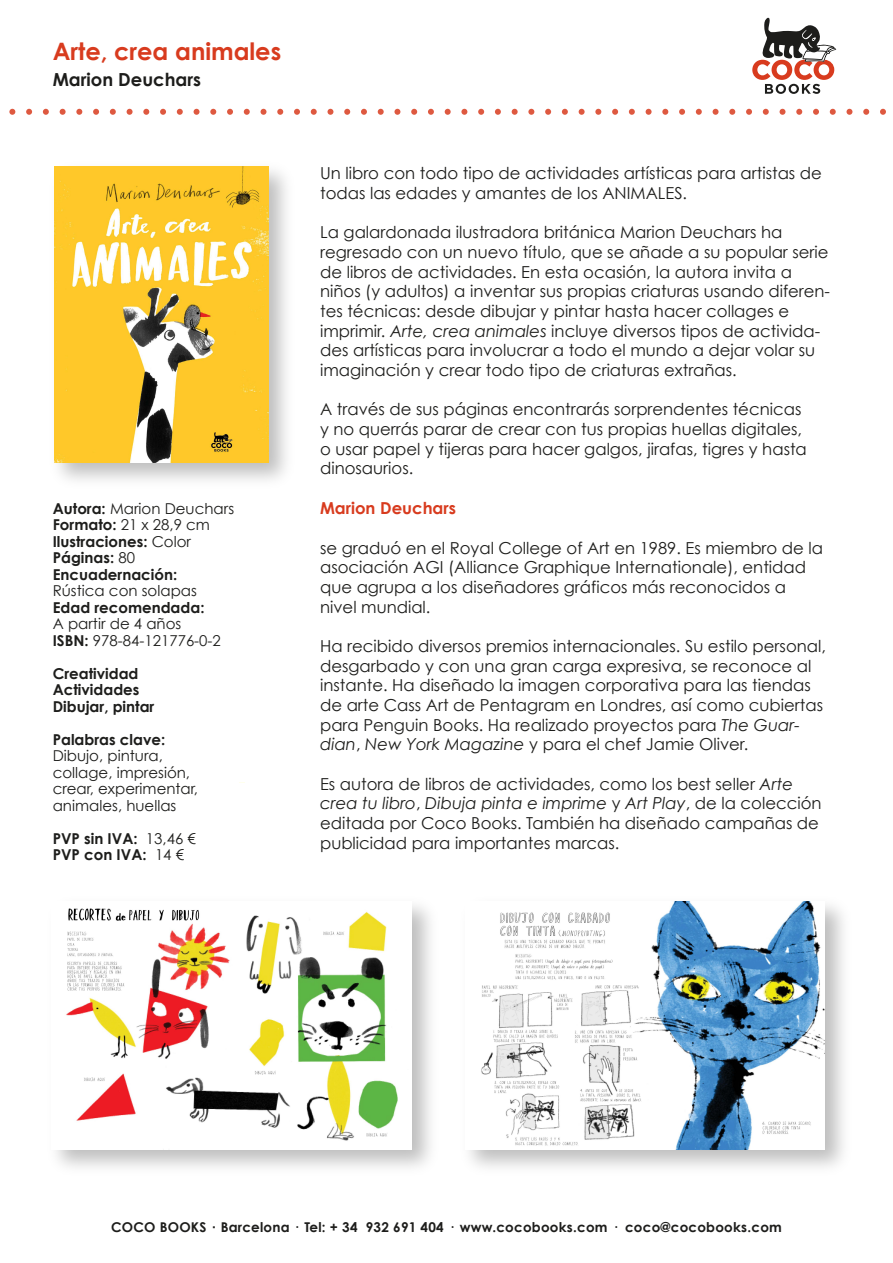
<style>
.page{position:relative;width:893px;height:1263px;background:#fff}
.page>*{position:absolute;margin:0;border:0;box-sizing:border-box;transform-origin:0 0}
.t1{font:700 24px "Century Gothic";color:#d83b1e}
.t2{font:700 18px "Century Gothic";color:#1d1d1b}
.t3{font:16.5px/19.6px "Century Gothic";color:#1d1d1b}
.t4{font:700 16.5px "Century Gothic";color:#d83b1e}
.t5{font:700 15px/16.5px "Century Gothic";color:#1d1d1b}
.t6{font:15px/16.5px "Century Gothic";color:#1d1d1b}
.t7{font:700 13.5px "Century Gothic";letter-spacing:.015em;color:#1d1d1b}
.s1{font-weight:400}
.s2{font-weight:700}
.s3{font-style:italic}
.s4{font-family:"Arial"}
</style>
<div class="page">
<svg style="left:9px;top:109px;width:6px;height:6px"></svg>
<svg style="left:26px;top:109px;width:6px;height:6px"></svg>
<svg style="left:43px;top:109px;width:6px;height:6px"></svg>
<svg style="left:60px;top:109px;width:6px;height:6px"></svg>
<svg style="left:76px;top:109px;width:6px;height:6px"></svg>
<svg style="left:93px;top:109px;width:6px;height:6px"></svg>
<svg style="left:110px;top:109px;width:6px;height:6px"></svg>
<svg style="left:127px;top:109px;width:6px;height:6px"></svg>
<svg style="left:143px;top:109px;width:6px;height:6px"></svg>
<svg style="left:160px;top:109px;width:6px;height:6px"></svg>
<svg style="left:177px;top:109px;width:6px;height:6px"></svg>
<svg style="left:194px;top:109px;width:6px;height:6px"></svg>
<svg style="left:210px;top:109px;width:6px;height:6px"></svg>
<svg style="left:227px;top:109px;width:6px;height:6px"></svg>
<svg style="left:244px;top:109px;width:6px;height:6px"></svg>
<svg style="left:261px;top:109px;width:5px;height:6px"></svg>
<svg style="left:277px;top:109px;width:6px;height:6px"></svg>
<svg style="left:294px;top:109px;width:6px;height:6px"></svg>
<svg style="left:311px;top:109px;width:6px;height:6px"></svg>
<svg style="left:327px;top:109px;width:6px;height:6px"></svg>
<svg style="left:344px;top:109px;width:6px;height:6px"></svg>
<svg style="left:361px;top:109px;width:6px;height:6px"></svg>
<svg style="left:378px;top:109px;width:6px;height:6px"></svg>
<svg style="left:394px;top:109px;width:6px;height:6px"></svg>
<svg style="left:411px;top:109px;width:6px;height:6px"></svg>
<svg style="left:428px;top:109px;width:6px;height:6px"></svg>
<svg style="left:445px;top:109px;width:6px;height:6px"></svg>
<svg style="left:461px;top:109px;width:6px;height:6px"></svg>
<svg style="left:478px;top:109px;width:6px;height:6px"></svg>
<svg style="left:495px;top:109px;width:6px;height:6px"></svg>
<svg style="left:512px;top:109px;width:6px;height:6px"></svg>
<svg style="left:528px;top:109px;width:6px;height:6px"></svg>
<svg style="left:545px;top:109px;width:6px;height:6px"></svg>
<svg style="left:562px;top:109px;width:6px;height:6px"></svg>
<svg style="left:579px;top:109px;width:6px;height:6px"></svg>
<svg style="left:595px;top:109px;width:6px;height:6px"></svg>
<svg style="left:612px;top:109px;width:6px;height:6px"></svg>
<svg style="left:629px;top:109px;width:6px;height:6px"></svg>
<svg style="left:646px;top:109px;width:6px;height:6px"></svg>
<svg style="left:662px;top:109px;width:6px;height:6px"></svg>
<svg style="left:679px;top:109px;width:6px;height:6px"></svg>
<svg style="left:696px;top:109px;width:6px;height:6px"></svg>
<svg style="left:713px;top:109px;width:5px;height:6px"></svg>
<svg style="left:729px;top:109px;width:6px;height:6px"></svg>
<svg style="left:746px;top:109px;width:6px;height:6px"></svg>
<svg style="left:763px;top:109px;width:6px;height:6px"></svg>
<svg style="left:779px;top:109px;width:6px;height:6px"></svg>
<svg style="left:796px;top:109px;width:6px;height:6px"></svg>
<svg style="left:813px;top:109px;width:6px;height:6px"></svg>
<svg style="left:830px;top:109px;width:6px;height:6px"></svg>
<svg style="left:846px;top:109px;width:6px;height:6px"></svg>
<svg style="left:863px;top:109px;width:6px;height:6px"></svg>
<svg style="left:880px;top:109px;width:6px;height:6px"></svg>
<svg style="left:752px;top:17px;width:84px;height:77px"></svg>
<img style="left:54px;top:166px;width:233px;height:315px">
<img style="left:54px;top:167px;width:215px;height:295px">
<img style="left:65px;top:908px;width:333px;height:233px">
<img style="left:469px;top:901px;width:375px;height:267px">
<img style="left:469px;top:902px;width:356px;height:247px">
<h1 class="t1" style="left:53px;top:36px;width:230px">Arte, crea animales</h1>
<p class="t2" style="left:53px;top:68px;width:150px">Marion Deuchars</p>
<p class="t5" style="left:53px;top:500px;width:183px">Autora: <span class="s1">Marion Deuchars<br></span>Formato: <span class="s1">21 x 28,9 cm<br></span>Ilustraciones: <span class="s1">Color<br></span>Páginas: <span class="s1">80<br></span>Encuadernación:</p>
<p class="t6" style="left:53px;top:582px;width:146px">Rústica con solapas</p>
<p class="t5" style="left:53px;top:599px;width:153px">Edad recomendada:</p>
<p class="t6" style="left:53px;top:615px;width:170px">A partir de 4 años<br><span class="s2">ISBN:</span> 978-84-121776-0-2</p>
<p class="t5" style="left:53px;top:665px;width:103px">Creatividad<br>Actividades<br>Dibujar, pintar</p>
<p class="t5" style="left:53px;top:731px;width:114px">Palabras clave:</p>
<p class="t6" style="left:53px;top:747px;width:147px">Dibujo, pintura, collage, impresión, crear, experimentar, animales, huellas</p>
<p class="t5" style="left:53px;top:830px;width:145px">PVP sin IVA: <span class="s1">13,46 €<br></span>PVP con IVA: <span class="s1">14 €</span></p>
<p class="t3" style="left:320px;top:163px;width:503px">Un libro con todo tipo de actividades artísticas para artistas de todas las edades y amantes de los ANIMALES.</p>
<p class="t3" style="left:320px;top:222px;width:511px">La galardonada ilustradora británica Marion Deuchars ha regresado con un nuevo título, que se añade a su popular serie de libros de actividades. En esta ocasión, la autora invita a niños (y adultos) a inventar sus propias criaturas usando diferen&shy;tes técnicas: desde dibujar y pintar hasta hacer collages e imprimir. <span class="s3">Arte, crea animales</span> incluye diversos tipos de activida&shy;des artísticas para involucrar a todo el mundo a dejar volar su imaginación y crear todo tipo de criaturas extrañas.</p>
<p class="t3" style="left:320px;top:399px;width:488px">A través de sus páginas encontrarás sorprendentes técnicas y no querrás parar de crear con tus propias huellas digitales, o usar papel y tijeras para hacer galgos, jirafas, tigres y hasta dinosaurios.</p>
<p class="t4" style="left:320px;top:498px;width:137px">Marion Deuchars</p>
<p class="t3" style="left:320px;top:538px;width:504px">se graduó en el Royal College of Art en 1989. Es miembro de la asociación AGI (Alliance Graphique Internationale), entidad que agrupa a los diseñadores gráficos más reconocidos a nivel mundial.</p>
<p class="t3" style="left:320px;top:636px;width:507px">Ha recibido diversos premios internacionales. Su estilo personal, desgarbado y con una gran carga expresiva, se reconoce al instante. Ha diseñado la imagen corporativa para las tiendas de arte Cass Art de Pentagram en Londres, así como cubiertas para Penguin Books. Ha realizado proyectos para <span class="s3">The Guar&shy;dian</span>, <span class="s3">New York Magazine</span> y para el chef Jamie Oliver.</p>
<p class="t3" style="left:320px;top:773px;width:503px">Es autora de libros de actividades, como los best seller <span class="s3">Arte crea tu libro</span>, <span class="s3">Dibuja pinta e imprime</span> y <span class="s3">Art Play</span>, de la colección editada por Coco Books. También ha diseñado campañas de publicidad para importantes marcas.</p>
<p class="t7" style="left:111px;top:1219px;width:672px">COCO BOOKS <span class="s4">·</span> Barcelona · Tel: + 34 932 691 404 · www.cocobooks.com · coco@cocobooks.com</p>
</div>
